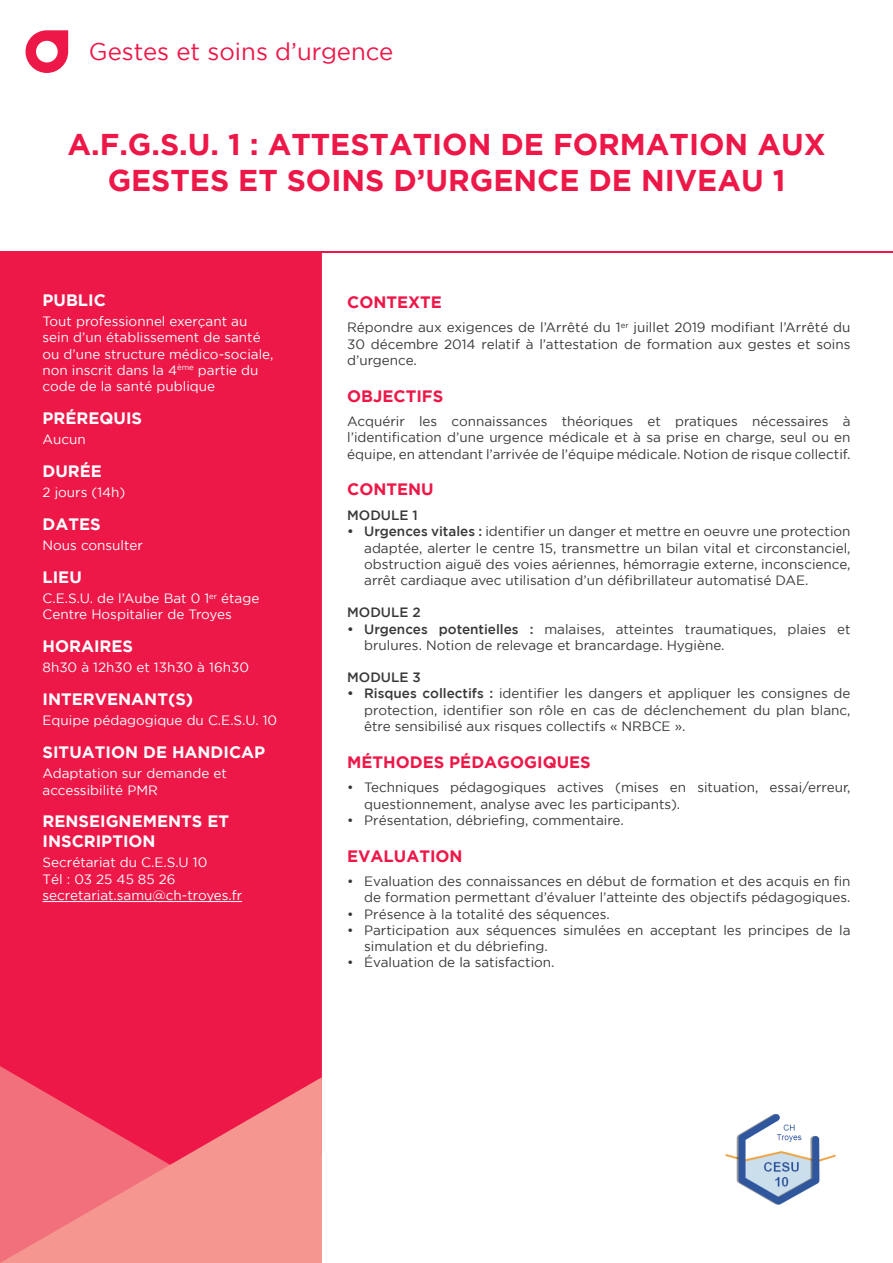
<style>
.page{position:relative;width:893px;height:1263px;background:#fff}
.page>*{position:absolute;margin:0;border:0;box-sizing:border-box;transform-origin:0 0}
.Titre_formation{font:700 30px/36px "Gotham";color:#ed1748;text-align:center}
.t1{font:24px "Gotham";color:#ed1748}
.Titre_blanc_gauche{font:700 16.5px/19.8px "Gotham";color:#fff}
.Titre_bleu{font:700 16.5px "Gotham";color:#ed1748}
.t2{font:13.5px/16.2px "Gotham";color:#3a3739;text-align:justify}
.Texte_blanc_gauche{font:13.5px/16.2px "Gotham";color:#fff}
.t3{font:500 13.5px "Gotham";color:#3a3739}
.s1{font-weight:500}
</style>
<div class="page">
<img style="left:725px;top:1113px;width:111px;height:92px">
<svg style="left:26px;top:30px;width:42px;height:43px"></svg>
<div style="left:0;top:253px;width:322px;height:824px;background:#ed1748"></div>
<div style="left:0;top:1047px;width:172px;height:30px;background:#ed1748"></div>
<svg style="left:0;top:1077px;width:322px;height:186px;background:#f26e79"></svg>
<hr style="left:0;top:251px;width:893px;height:2px;background:#ed1748">
<hr style="left:43px;top:901px;width:199px;height:1px;background:#fff">
<h2 class="t1" style="left:89px;top:39px;width:306px">Gestes et soins d’urgence</h2>
<p class="Titre_formation" style="left:67px;top:126px;width:760px">A.F.G.S.U. 1 : ATTESTATION DE FORMATION AUX<br>GESTES ET SOINS D’URGENCE DE NIVEAU 1</p>
<p class="Titre_blanc_gauche" style="left:43px;top:290px;width:65px">PUBLIC</p>
<p class="Texte_blanc_gauche" style="left:43px;top:313px;width:232px">Tout professionnel exerçant au sein d’un établissement de santé ou d’une structure médico-sociale, non inscrit dans la 4<sup>ème</sup> partie du code de la santé publique</p>
<p class="Titre_blanc_gauche" style="left:43px;top:407px;width:101px">PRÉREQUIS</p>
<p class="Texte_blanc_gauche" style="left:43px;top:431px;width:45px">Aucun</p>
<p class="Titre_blanc_gauche" style="left:43px;top:460px;width:61px">DURÉE</p>
<p class="Texte_blanc_gauche" style="left:43px;top:484px;width:84px">2 jours (14h)</p>
<p class="Titre_blanc_gauche" style="left:43px;top:513px;width:60px">DATES</p>
<p class="Texte_blanc_gauche" style="left:43px;top:537px;width:102px">Nous consulter</p>
<p class="Titre_blanc_gauche" style="left:43px;top:566px;width:41px">LIEU</p>
<p class="Texte_blanc_gauche" style="left:43px;top:590px;width:218px">C.E.S.U. de l’Aube Bat 0 1<sup>er</sup> étage</p>
<p class="Texte_blanc_gauche" style="left:43px;top:606px;width:191px">Centre Hospitalier de Troyes</p>
<p class="Titre_blanc_gauche" style="left:43px;top:636px;width:92px">HORAIRES</p>
<p class="Texte_blanc_gauche" style="left:43px;top:659px;width:208px">8h30 à 12h30 et 13h30 à 16h30</p>
<p class="Titre_blanc_gauche" style="left:43px;top:689px;width:152px">INTERVENANT(S)</p>
<p class="Texte_blanc_gauche" style="left:43px;top:712px;width:236px">Equipe pédagogique du C.E.S.U. 10</p>
<p class="Titre_blanc_gauche" style="left:43px;top:742px;width:224px">SITUATION DE HANDICAP</p>
<p class="Texte_blanc_gauche" style="left:43px;top:765px;width:186px">Adaptation sur demande et accessibilité PMR</p>
<p class="Titre_blanc_gauche" style="left:43px;top:811px;width:188px">RENSEIGNEMENTS ET<br>INSCRIPTION</p>
<p class="Texte_blanc_gauche" style="left:43px;top:854px;width:166px">Secrétariat du C.E.S.U 10</p>
<p class="Texte_blanc_gauche" style="left:43px;top:870px;width:135px">Tél : 03 25 45 85 26</p>
<p class="Texte_blanc_gauche" style="left:43px;top:887px;width:201px">secretariat.samu@ch-troyes.fr</p>
<p class="Titre_bleu" style="left:347px;top:292px;width:96px">CONTEXTE</p>
<p class="t2" style="left:347px;top:319px;width:505px">Répondre aux exigences de l’Arrêté du 1<sup>er</sup> juillet 2019 modifiant l’Arrêté du 30 décembre 2014 relatif à l’attestation de formation aux gestes et soins d’urgence.</p>
<p class="Titre_bleu" style="left:347px;top:386px;width:98px">OBJECTIFS</p>
<p class="t2" style="left:347px;top:413px;width:505px">Acquérir les connaissances théoriques et pratiques nécessaires à l’identification d’une urgence médicale et à sa prise en charge, seul ou en équipe, en attendant l’arrivée de l’équipe médicale. Notion de risque collectif.</p>
<p class="Titre_bleu" style="left:347px;top:480px;width:88px">CONTENU</p>
<p class="t3" style="left:347px;top:508px;width:72px">MODULE 1</p>
<p class="t2" style="left:364px;top:523px;width:488px;text-indent:-17px"><span class="s1">• Urgences vitales :</span> identifier un danger et mettre en oeuvre une protection adaptée, alerter le centre 15, transmettre un bilan vital et circonstanciel, obstruction aiguë des voies aériennes, hémorragie externe, inconscience, arrêt cardiaque avec utilisation d’un défibrillateur automatisé DAE.</p>
<p class="t3" style="left:347px;top:605px;width:75px">MODULE 2</p>
<p class="t2" style="left:364px;top:620px;width:488px;text-indent:-17px"><span class="s1">• Urgences potentielles :</span> malaises, atteintes traumatiques, plaies et brulures. Notion de relevage et brancardage. Hygiène.</p>
<p class="t3" style="left:347px;top:670px;width:75px">MODULE 3</p>
<p class="t2" style="left:364px;top:685px;width:488px;text-indent:-17px"><span class="s1">• Risques collectifs :</span> identifier les dangers et appliquer les consignes de protection, identifier son rôle en cas de déclenchement du plan blanc, être sensibilisé aux risques collectifs « NRBCE ».</p>
<p class="Titre_bleu" style="left:347px;top:752px;width:245px">MÉTHODES PÉDAGOGIQUES</p>
<p class="t2" style="left:364px;top:779px;width:488px;text-indent:-17px">• Techniques pédagogiques actives (mises en situation, essai/erreur, questionnement, analyse avec les participants).</p>
<p class="t2" style="left:347px;top:812px;width:278px">• Présentation, débriefing, commentaire.</p>
<p class="Titre_bleu" style="left:347px;top:846px;width:117px">EVALUATION</p>
<p class="t2" style="left:347px;top:873px;width:505px;text-align:right">• Evaluation des connaissances en début de formation et des acquis en fin de formation permettant d’évaluer l’atteinte des objectifs pédagogiques.</p>
<p class="t2" style="left:347px;top:905px;width:264px">• Présence à la totalité des séquences.</p>
<p class="t2" style="left:364px;top:922px;width:488px;text-indent:-17px">• Participation aux séquences simulées en acceptant les principes de la simulation et du débriefing.</p>
<p class="t2" style="left:347px;top:954px;width:209px">• Évaluation de la satisfaction.</p>
</div>
